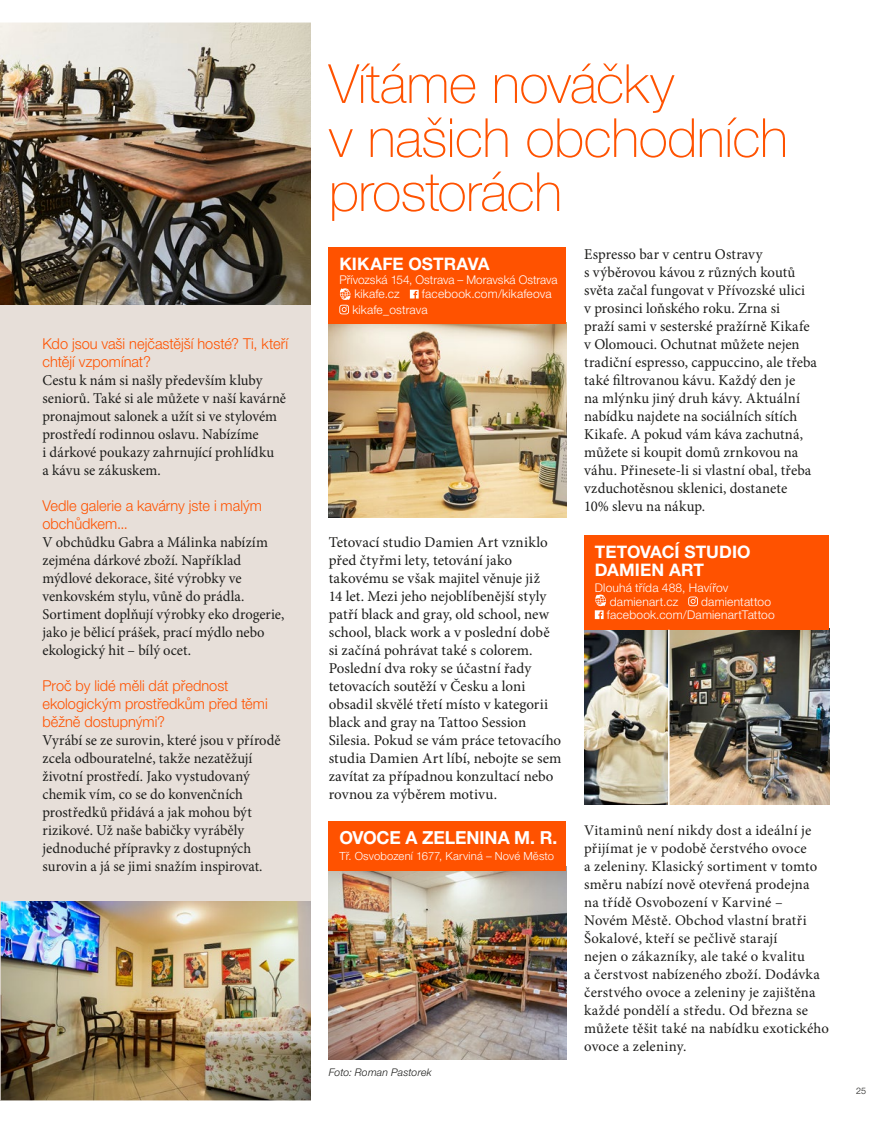
<style>
.page{position:relative;width:893px;height:1123px;background:#fff}
.page>*{position:absolute;margin:0;border:0;box-sizing:border-box;transform-origin:0 0}
.HEAD_36b{font:100 54px/54px "Helvetica Neue LT Pro";letter-spacing:-.01em;color:#ff5200}
.head_medailonky{font:700 18px "Helvetica Neue LT Pro";letter-spacing:-.005em;color:#fff}
.head_medailonky-2{font:700 17.25px/18px "Helvetica Neue LT Pro";letter-spacing:.005em;color:#fff}
.TEXT{font:15px/18px "Minion Pro";color:#1d1d1b}
.ROZHOVOR_-_otázka{font:300 15px/18px "Helvetica Neue LT Pro";color:#ff5200}
.TEXT-2{font:14.7px/18px "Minion Pro";letter-spacing:.015em;color:#1d1d1b}
.MEDAILONKY-text{font:300 12px "Helvetica Neue LT Pro";letter-spacing:.01em;color:#fff}
.MEDAILONKY-text-2{font:300 11.25px "Helvetica Neue LT Pro";letter-spacing:.015em;color:#fff}
.FOTO{font:italic 300 10.5px "Helvetica Neue LT Pro";letter-spacing:.015em;color:#1d1d1b}
.t1{font:300 9px "Helvetica Neue LT Pro";color:#1d1d1b}
</style>
<div class="page">
<img style="left:0;top:22px;width:830px;height:1079px">
<hr style="left:0;top:899px;width:1px;height:201px;background:#e7dfd9">
<p class="ROZHOVOR_-_otázka" style="left:43px;top:334px;width:247px">Kdo jsou vaši nejčastější hosté? Ti, kteří chtějí vzpomínat?</p>
<p class="TEXT" style="left:43px;top:371px;width:245px">Cestu k nám si našly především kluby seniorů. Také si ale můžete v naší kavárně pronajmout salonek a užít si ve stylovém prostředí rodinnou oslavu. Nabízíme<br>i dárkové poukazy zahrnující prohlídku<br>a kávu se zákuskem.</p>
<p class="ROZHOVOR_-_otázka" style="left:43px;top:496px;width:221px">Vedle galerie a kavárny jste i malým obchůdkem...</p>
<p class="TEXT" style="left:43px;top:533px;width:243px">V obchůdku Gabra a Málinka nabízím zejména dárkové zboží. Například mýdlové dekorace, šité výrobky ve venkovském stylu, vůně do prádla.<br>Sortiment doplňují výrobky eko drogerie, jako je bělicí prášek, prací mýdlo nebo ekologický hit – bílý ocet.</p>
<p class="ROZHOVOR_-_otázka" style="left:43px;top:676px;width:227px">Proč by lidé měli dát přednost ekologickým prostředkům před těmi běžně dostupnými?</p>
<p class="TEXT" style="left:43px;top:731px;width:240px">Vyrábí se ze surovin, které jsou v přírodě zcela odbouratelné, takže nezatěžují životní prostředí. Jako vystudovaný chemik vím, co se do konvenčních prostředků přidává a jak mohou být rizikové. Už naše babičky vyráběly jednoduché přípravky z dostupných surovin a já se jimi snažím inspirovat.</p>
<p class="HEAD_36b" style="left:329px;top:56px;width:461px">Vítáme nováčky<br>v našich obchodních prostorách</p>
<p class="TEXT" style="left:584px;top:245px;width:234px">Espresso bar v centru Ostravy<br>s výběrovou kávou z různých koutů světa začal fungovat v Přívozské ulici<br>v prosinci loňského roku. Zrna si<br>praží sami v sesterské pražírně Kikafe v Olomouci. Ochutnat můžete nejen tradiční espresso, cappuccino, ale třeba také filtrovanou kávu. Každý den je<br>na mlýnku jiný druh kávy. Aktuální nabídku najdete na sociálních sítích Kikafe. A pokud vám káva zachutná, můžete si koupit domů zrnkovou na váhu. Přinesete-li si vlastní obal, třeba vzduchotěsnou sklenici, dostanete<br>10% slevu na nákup.</p>
<p class="head_medailonky-2" style="left:339px;top:254px;width:152px">KIKAFE OSTRAVA</p>
<p class="MEDAILONKY-text" style="left:339px;top:272px;width:220px">Přívozská 154, Ostrava – Moravská Ostrava</p>
<p class="MEDAILONKY-text" style="left:354px;top:287px;width:47px">kikafe.cz</p>
<p class="MEDAILONKY-text" style="left:422px;top:287px;width:131px">facebook.com/kikafeova</p>
<p class="MEDAILONKY-text" style="left:352px;top:303px;width:77px">kikafe_ostrava</p>
<p class="TEXT" style="left:329px;top:533px;width:234px">Tetovací studio Damien Art vzniklo před čtyřmi lety, tetování jako takovému se však majitel věnuje již<br>14 let. Mezi jeho nejoblíbenější styly patří black and gray, old school, new school, black work a v poslední době si začíná pohrávat také s colorem.<br>Poslední dva roky se účastní řady tetovacích soutěží v Česku a loni obsadil skvělé třetí místo v kategorii black and gray na Tattoo Session Silesia. Pokud se vám práce tetovacího studia Damien Art líbí, nebojte se sem zavítat za případnou konzultací nebo rovnou za výběrem motivu.</p>
<p class="head_medailonky" style="left:339px;top:826px;width:220px">OVOCE A ZELENINA M. R.</p>
<p class="MEDAILONKY-text-2" style="left:339px;top:849px;width:216px">Tř. Osvobození 1677, Karviná – Nové Město</p>
<p class="FOTO" style="left:329px;top:1065px;width:105px">Foto: Roman Pastorek</p>
<p class="head_medailonky-2" style="left:595px;top:542px;width:157px">TETOVACÍ STUDIO<br>DAMIEN ART</p>
<p class="MEDAILONKY-text" style="left:595px;top:580px;width:135px">Dlouhá třída 488, Havířov</p>
<p class="MEDAILONKY-text" style="left:610px;top:594px;width:70px">damienart.cz</p>
<p class="MEDAILONKY-text" style="left:701px;top:594px;width:71px">damientattoo</p>
<p class="MEDAILONKY-text" style="left:607px;top:607px;width:169px">facebook.com/DamienartTattoo</p>
<p class="TEXT-2" style="left:584px;top:821px;width:246px">Vitaminů není nikdy dost a ideální je přijímat je v podobě čerstvého ovoce<br>a zeleniny. Klasický sortiment v tomto směru nabízí nově otevřená prodejna<br>na třídě Osvobození v Karviné – Novém Městě. Obchod vlastní bratři Šokalové, kteří se pečlivě starají<br>nejen o zákazníky, ale také o kvalitu<br>a čerstvost nabízeného zboží. Dodávka čerstvého ovoce a zeleniny je zajištěna každé pondělí a středu. Od března se můžete těšit také na nabídku exotického ovoce a zeleniny.</p>
<p class="t1" style="left:856px;top:1085px;width:12px">25</p>
</div>
